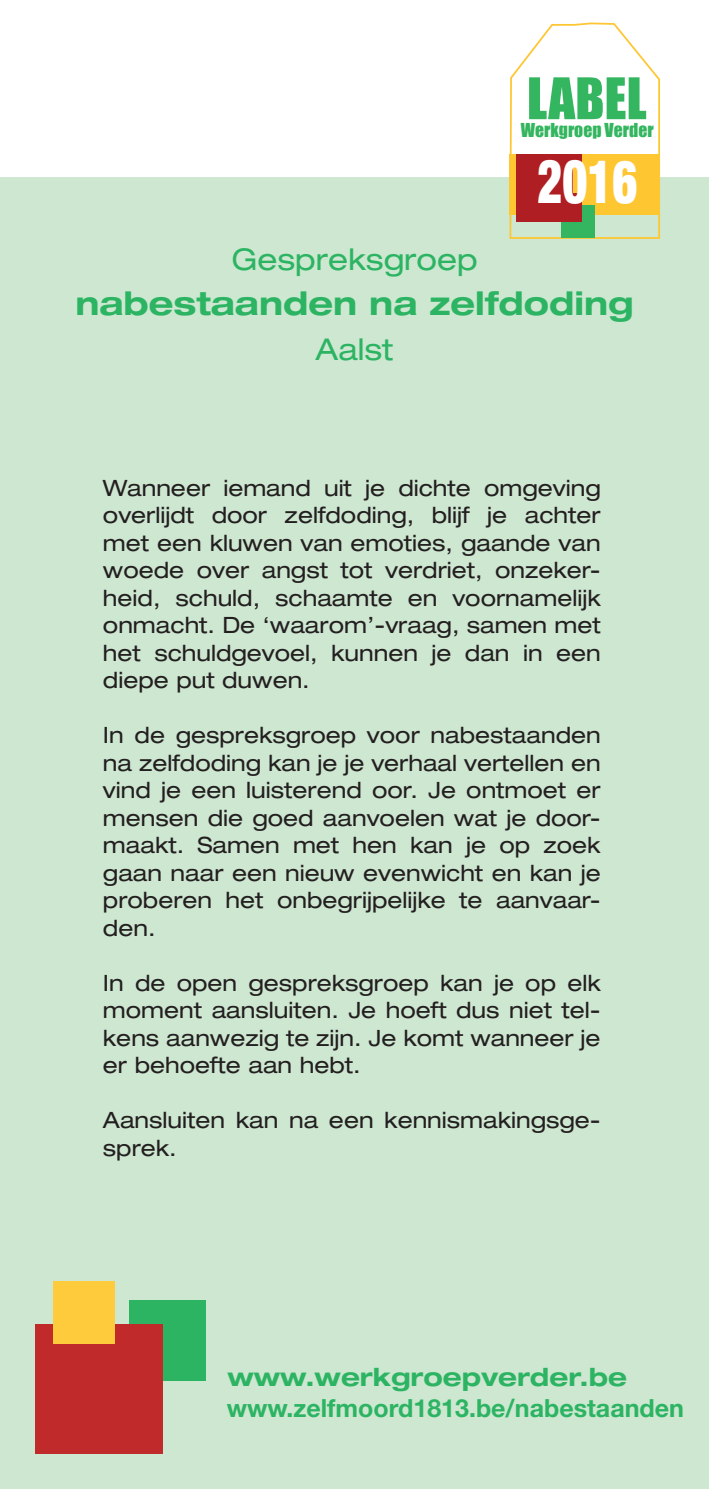
<style>
.page{position:relative;width:709px;height:1489px;background:#fff}
.page>*{position:absolute;margin:0;border:0;box-sizing:border-box;transform-origin:0 0}
.t1{font:900 condensed 60px "Helvetica Neue";color:#fff;scale:.8 1}
.t2{font:53px "Impact";color:#34b55f}
.t3{font:700 expanded 32.5px "Helvetica Neue LT Std";color:#2cb463}
.t4{font:expanded 30px "Helvetica Neue LT Std";color:#2cb463}
.t5{font:700 25px "Helvetica Neue LT Std";color:#2cb463}
.t6{font:700 expanded 25px "Helvetica Neue LT Std";color:#2cb463}
.t7{font:expanded 22.5px/27.5px "Helvetica Neue LT Std";color:#231f20;text-align:justify}
.t8{font:17.75px "Impact";color:#34b55f}
</style>
<div class="page">
<div style="left:0;top:178px;width:709px;height:1310px;background:#cee7d1"></div>
<div style="left:129px;top:1300px;width:77px;height:80px;background:#2cb463"></div>
<div style="left:35px;top:1324px;width:128px;height:129px;background:#c02a2b"></div>
<div style="left:54px;top:1281px;width:61px;height:62px;background:#fecb3c"></div>
<svg style="left:508px;top:22px;width:153px;height:217px"></svg>
<div style="left:561px;top:205px;width:34px;height:32px;background:#34b55f"></div>
<div style="left:516px;top:154px;width:65px;height:67px;background:#af1e22"></div>
<div style="left:573px;top:167px;width:27px;height:26px;background:#fec630"></div>
<h2 class="t2" style="left:527px;top:57px;width:121px">LABEL</h2>
<p class="t8" style="left:520px;top:116px;width:134px">Werkgroep Verder</p>
<h1 class="t1" style="left:537px;top:145px;width:126px">2016</h1>
<h3 class="t4" style="left:231px;top:241px;width:248px">Gespreksgroep</h3>
<h3 class="t3" style="left:75px;top:283px;width:559px">nabestaanden na zelfdoding</h3>
<h3 class="t4" style="left:315px;top:331px;width:79px">Aalst</h3>
<p class="t7" style="left:103px;top:473px;width:499px">Wanneer iemand uit je dichte omgeving overlijdt door zelfdoding, blijf je achter met een kluwen van emoties, gaande van woede over angst tot verdriet, onzeker&shy;heid, schuld, schaamte en voornamelijk onmacht. De ‘waarom’-vraag, samen met het schuldgevoel, kunnen je dan in een diepe put duwen.</p>
<p class="t7" style="left:103px;top:721px;width:499px">In de gespreksgroep voor nabestaanden na zelfdoding kan je je verhaal vertellen en vind je een luisterend oor. Je ontmoet er mensen die goed aanvoelen wat je door&shy;maakt. Samen met hen kan je op zoek gaan naar een nieuw evenwicht en kan je proberen het onbegrijpelijke te aanvaar&shy;den.</p>
<p class="t7" style="left:103px;top:968px;width:499px">In de open gespreksgroep kan je op elk moment aansluiten. Je hoeft dus niet tel&shy;kens aanwezig te zijn. Je komt wanneer je er behoefte aan hebt.</p>
<p class="t7" style="left:103px;top:1106px;width:499px">Aansluiten kan na een kennismakingsge&shy;sprek.</p>
<p class="t6" style="left:227px;top:1361px;width:401px">www.werkgroepverder.be</p>
<p class="t5" style="left:227px;top:1392px;width:458px">www.zelfmoord1813.be/nabestaanden</p>
</div>
